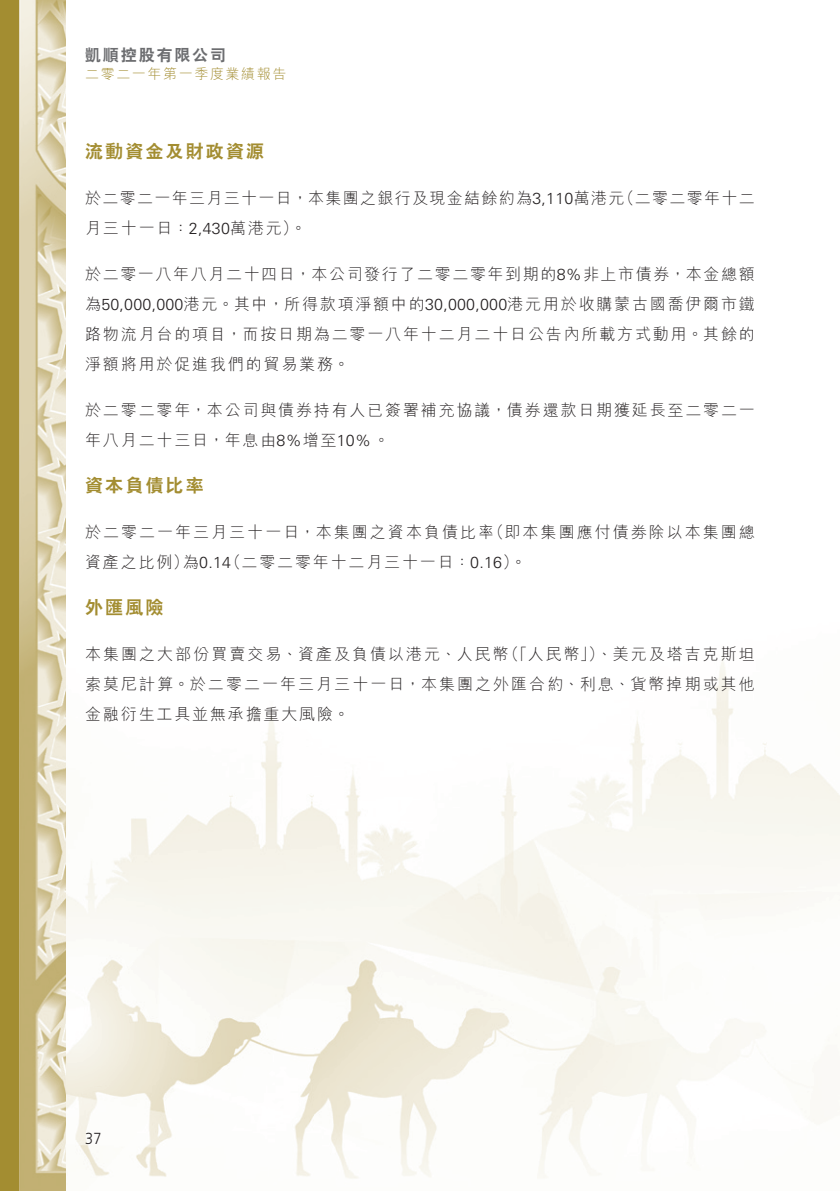
<style>
.page{position:relative;width:840px;height:1191px;background:#fff}
.page>*{position:absolute;margin:0;border:0;box-sizing:border-box;transform-origin:0 0}
._03_H1{font:800 18px "C Hei 2 HK";letter-spacing:.115em;color:#a38d31}
._11_P0{font:300 16px/30px "M Hei HK";letter-spacing:.115em;color:#231f20}
._11_P0-2{font:300 16px/30px "M Hei HK";letter-spacing:.08em;color:#231f20}
.t1{font:800 16px "C Hei 2 HK";letter-spacing:.115em;color:#6c6d70}
._11_P0-3{font:300 16px "Univers LT Std";color:#231f20}
.t2{font:300 16px "Frutiger LT Std";color:#231f20;scale:.9 1}
.t3{font:300 14px "M Hei HK";letter-spacing:.115em;color:#a38d31}
.s1{font-family:"Univers LT Std"}
.s2{font-family:"M Hei HK"}
</style>
<div class="page">
<img style="left:65px;top:10px;width:774px;height:1181px">
<div style="left:0;top:0;width:28px;height:1191px;background:#a38d31"></div>
<img style="left:20px;top:0;width:45px;height:1191px">
<p class="t1" style="left:85px;top:44px;width:142px">凱順控股有限公司</p>
<p class="t3" style="left:85px;top:64px;width:203px">二零二一年第一季度業績報告</p>
<p class="_03_H1" style="left:85px;top:139px;width:180px">流動資金及財政資源</p>
<p class="_11_P0-2" style="left:618px;top:182px;width:138px">（二零二零年十二</p>
<p class="_11_P0-2" style="left:85px;top:182px;width:540px">於二零二一年三月三十一日，本集團之銀行及現金結餘約為<span class="s1">3,110</span>萬港元月三十一日：<span class="s1">2,430</span>萬港元。(</p>
<p class="_11_P0" style="left:85px;top:258px;width:671px;text-align:justify">於二零一八年八月二十四日，本公司發行了二零二零年到期的<span class="s1">8%</span>非上市債券，本金總額為<span class="s1">50,000,000</span>港元。其中，所得款項淨額中的<span class="s1">30,000,000</span>港元用於收購蒙古國喬伊爾市鐵路物流月台的項目，而按日期為二零一八年十二月二十日公告內所載方式動用。其餘的淨額將用於促進我們的貿易業務。</p>
<p class="_11_P0" style="left:85px;top:394px;width:671px">於二零二零年，本公司與債券持有人已簽署補充協議，債券還款日期獲延長至二零二一年八月二十三日，年息由<span class="s1">8%</span>增至<span class="s1">10%</span>。</p>
<p class="_03_H1" style="left:85px;top:473px;width:120px">資本負債比率</p>
<p class="_11_P0" style="left:488px;top:516px;width:268px">（即本集團應付債劵除以本集團總</p>
<p class="_11_P0" style="left:225px;top:516px;width:302px;text-indent:-140px">於二零二一年三月三十一日，本集團之資本負債比率<br>（二零二零年十二月三十一日：<span class="s1">0.16</span> 。(</p>
<p class="_11_P0" style="left:85px;top:546px;width:105px">資產之比例）</p>
<p class="_03_H1" style="left:85px;top:595px;width:80px">外匯風險</p>
<p class="_11_P0-3" style="left:183px;top:552px;width:50px"><span class="s2">為</span>0.14</p>
<p class="_11_P0" style="left:503px;top:638px;width:253px">（「人民幣」）、美元及塔吉克斯坦</p>
<p class="_11_P0" style="left:85px;top:638px;width:670px">本集團之大部份買賣交易、資產及負債以港元、人民幣<br>索莫尼計算。於二零二一年三月三十一日，本集團之外匯合約、利息、貨幣掉期或其他金融衍生工具並無承擔重大風險。</p>
<p class="t2" style="left:85px;top:1129px;width:20px">37</p>
</div>
